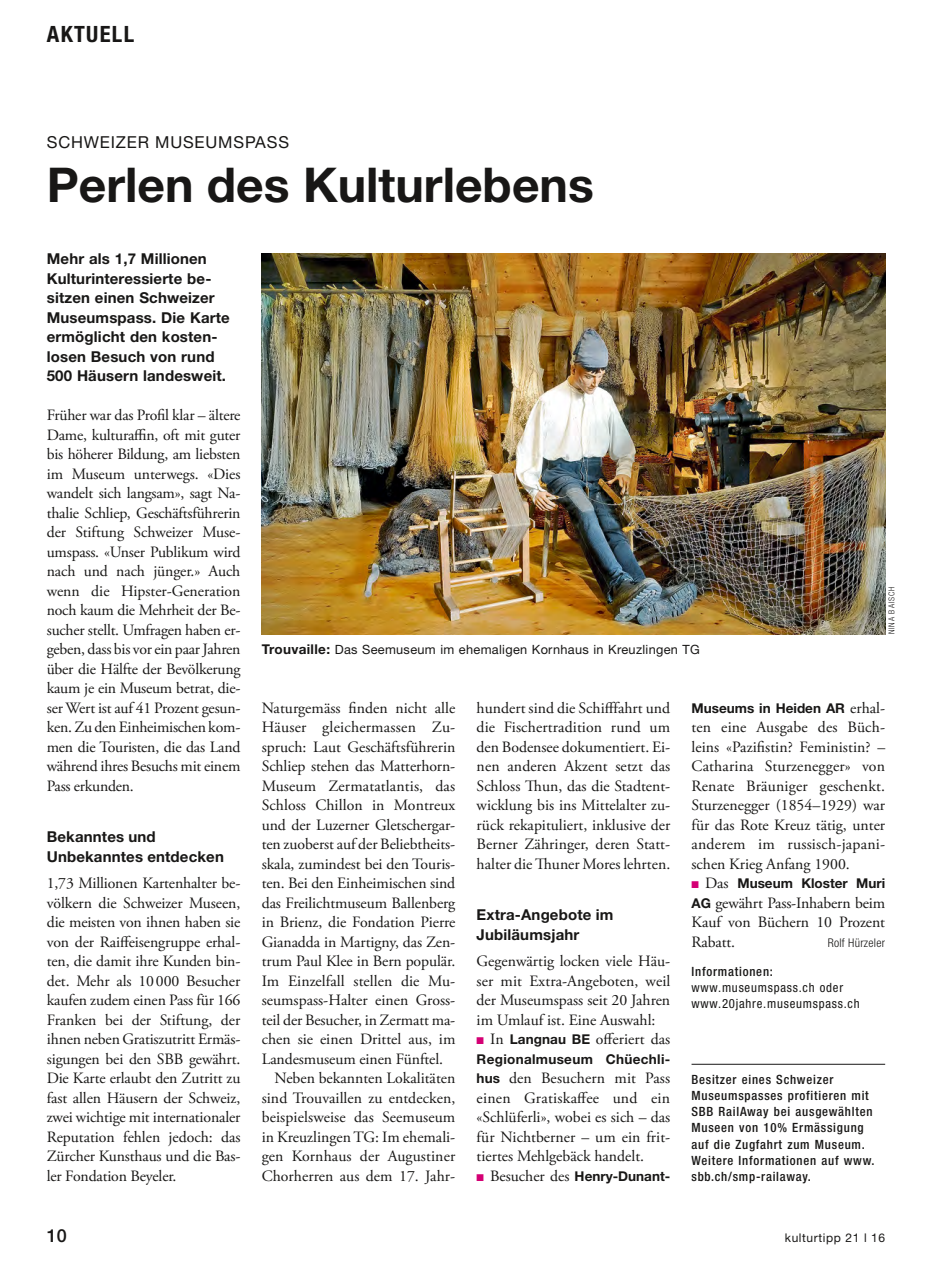
<style>
.page{position:relative;width:932px;height:1263px;background:#fff}
.page>*{position:absolute;margin:0;border:0;box-sizing:border-box;transform-origin:0 0}
._200_KU_Titel_Artike{font:700 48px "Helvetica Neue LT Std";color:#181716}
._010_KU_Rubriktitel{font:700 condensed 22.5px "Helvetica Neue LT Std";letter-spacing:.06em;color:#181716}
._001_KU_Pagina{font:500 18px "Helvetica Neue LT Std";color:#181716}
._020_KU_Dachzeile_Ar{font:16.5px "Helvetica Neue LT Std";letter-spacing:.05em;color:#181716}
._050_KU_Lauftext_10{font:15.75px/19.5px "Adobe Garamond Pro";color:#181716;text-align:justify}
._052_KU_Lauftext_Ein{font:15.75px/19.5px "Adobe Garamond Pro";letter-spacing:.005em;color:#181716;text-align:justify}
._040_KU_Vorspann_1-s{font:700 15px/19.5px "Helvetica Neue LT Std";letter-spacing:.01em;color:#181716}
._250_KU_Zwischentite{font:700 15px/19.5px "Helvetica Neue LT Std";letter-spacing:.01em;color:#181716}
.t1{font:700 13.5px "Helvetica Neue LT Std";color:#181716}
.t2{font:700 13.5px "Helvetica Neue LT Std";letter-spacing:.025em;color:#181716}
._065_Ku_Kasten_Zwiti{font:500 condensed 12.75px/16px "Helvetica Neue LT Std";letter-spacing:.06em;color:#181716}
._070_KU_Bilduntersch{font:12.75px "Helvetica Neue LT Std";letter-spacing:.025em;color:#181716}
._066_KU_Kasten_Text{font:condensed 12.75px "Helvetica Neue LT Std";letter-spacing:.06em;color:#181716}
._002_KU_Fusszeile{font:12px "Helvetica Neue LT Std";letter-spacing:.05em;color:#181716}
.t3{font:300 condensed 12px "Helvetica Neue LT Std";letter-spacing:.025em;color:#181716}
._071_KU_Fotobyline_5{font:300 condensed 8.25px "Helvetica Neue LT Std";letter-spacing:.115em;color:#181716}
.s1{font-weight:700;font-size:13.5px}
.s2{font-family:"Zipp Dummbazz";font-size:9.75px;color:#d40074}
.s3{font-family:"Helvetica Neue LT Std";font-weight:700;font-size:13.5px}
.s4{font-family:"Zipp Dummbazz";font-weight:400;font-size:9.75px;color:#d40074}
.s5{font-family:"Adobe Garamond Pro";font-weight:400;font-size:15.75px}
</style>
<div class="page">
<img style="left:261px;top:253px;width:623px;height:382px">
<hr style="left:691px;top:1064px;width:193px;height:1px;background:#181716">
<p class="_010_KU_Rubriktitel" style="left:47px;top:20px;width:89px">AKTUELL</p>
<p class="_020_KU_Dachzeile_Ar" style="left:47px;top:132px;width:244px">SCHWEIZER MUSEUMSPASS</p>
<p class="_200_KU_Titel_Artike" style="left:47px;top:155px;width:548px">Perlen des Kulturlebens</p>
<p class="_040_KU_Vorspann_1-s" style="left:47px;top:249px;width:184px">Mehr als 1,7 Millionen<br>Kulturinteressierte be&shy;sitzen einen Schweizer<br>Museumspass. Die Karte ermöglicht den kosten&shy;losen Besuch von rund<br>500 Häusern landesweit.</p>
<p class="_050_KU_Lauftext_10" style="left:47px;top:406px;width:195px">Früher war das Profil klar – ältere Dame, kulturaffin, oft mit guter bis höherer Bildung, am liebsten im Museum unterwegs. «Dies wandelt sich langsam», sagt Na&shy;thalie Schliep, Geschäftsführerin der Stiftung Schweizer Muse&shy;umspass. «Unser Publikum wird nach und nach jünger.» Auch wenn die Hipster-Generation noch kaum die Mehrheit der Be&shy;sucher stellt. Umfragen haben er&shy;geben, dass bis vor ein paar Jahren über die Hälfte der Bevölkerung kaum je ein Museum betrat, die&shy;ser Wert ist auf 41 Prozent gesun&shy;ken. Zu den Einheimischen kom&shy;men die Touristen, die das Land während ihres Besuchs mit einem Pass erkunden.</p>
<p class="_250_KU_Zwischentite" style="left:47px;top:827px;width:178px">Bekanntes und<br>Unbekanntes entdecken</p>
<p class="_050_KU_Lauftext_10" style="left:47px;top:874px;width:195px">1,73 Millionen Kartenhalter be&shy;völkern die Schweizer Museen, die meisten von ihnen haben sie von der Raiffeisengruppe erhal&shy;ten, die damit ihre Kunden bin&shy;det. Mehr als 10000 Besucher kaufen zudem einen Pass für 166<br>Franken bei der Stiftung, der ihnen neben Gratiszutritt Ermäs&shy;sigungen bei den SBB gewährt.<br>Die Karte erlaubt den Zutritt zu fast allen Häusern der Schweiz, zwei wichtige mit internationaler Reputation fehlen jedoch: das Zürcher Kunsthaus und die Bas&shy;ler Fondation Beyeler.</p>
<p class="_070_KU_Bilduntersch" style="left:261px;top:642px;width:439px"><span class="s1">Trouvaille:</span> Das Seemuseum im ehemaligen Kornhaus in Kreuzlingen TG</p>
<p class="_071_KU_Fotobyline_5" style="left:886px;top:634px;width:49px;rotate:-90deg">NINA BAISCH</p>
<p class="_050_KU_Lauftext_10" style="left:261px;top:698px;width:195px">Naturgemäss finden nicht alle Häuser gleichermassen Zu&shy;spruch: Laut Geschäftsführerin Schliep stehen das Matterhorn-Museum Zermatatlantis, das Schloss Chillon in Montreux und der Luzerner Gletschergar&shy;ten zuoberst auf der Beliebtheits&shy;skala, zumindest bei den Touris&shy;ten. Bei den Einheimischen sind das Freilichtmuseum Ballenberg in Brienz, die Fondation Pierre Gianadda in Martigny, das Zen&shy;trum Paul Klee in Bern populär.<br>Im Einzelfall stellen die Mu&shy;seumspass-Halter einen Gross&shy;teil der Besucher, in Zermatt ma&shy;chen sie einen Drittel aus, im Landesmuseum einen Fünftel.</p>
<p class="_052_KU_Lauftext_Ein" style="left:261px;top:1069px;width:195px;text-indent:13px">Neben bekannten Lokalitäten sind Trouvaillen zu entdecken, beispielsweise das Seemuseum in Kreuzlingen TG: Im ehemali&shy;gen Kornhaus der Augustiner Chorherren aus dem 17. Jahr-</p>
<p class="_052_KU_Lauftext_Ein" style="left:476px;top:698px;width:195px">hundert sind die Schifffahrt und die Fischertradition rund um den Bodensee dokumentiert. Ei&shy;nen anderen Akzent setzt das Schloss Thun, das die Stadtent&shy;wicklung bis ins Mittelalter zu&shy;rück rekapituliert, inklusive der Berner Zähringer, deren Statt&shy;halter die Thuner Mores lehrten.</p>
<p class="_250_KU_Zwischentite" style="left:476px;top:905px;width:138px">Extra-Angebote im<br>Jubiläumsjahr</p>
<p class="_050_KU_Lauftext_10" style="left:476px;top:952px;width:195px">Gegenwärtig locken viele Häu&shy;ser mit Extra-Angeboten, weil der Museumspass seit 20 Jahren im Umlauf ist. Eine Auswahl:</p>
<p class="_050_KU_Lauftext_10" style="left:476px;top:1030px;width:195px"><span class="s2">N</span> In <span class="s3">Langnau BE</span> offeriert das</p>
<p class="t2" style="left:476px;top:1050px;width:192px">Regionalmuseum Chüechli--</p>
<p class="_050_KU_Lauftext_10" style="left:476px;top:1069px;width:195px"><span class="s3">hus</span> den Besuchern mit Pass einen Gratiskaffee und ein «Schlüferli», wobei es sich – das für Nichtberner – um ein frit&shy;tiertes Mehlgebäck handelt.</p>
<p class="t1" style="left:476px;top:1167px;width:194px"><span class="s4">N</span> <span class="s5">Besucher des</span> Henry-Dunant-</p>
<p class="t1" style="left:691px;top:699px;width:195px">Museums in Heiden AR <span class="s5">erhal-</span></p>
<p class="_050_KU_Lauftext_10" style="left:691px;top:718px;width:195px;text-align:left">ten eine Ausgabe des Büch-- leins «Pazifistin? Feministin? –<br>Catharina Sturzenegger» von<br>Renate Bräuniger geschenkt.<br>Sturzenegger (1854–1929) war für das Rote Kreuz tätig, unter anderem im russisch-japani&shy;schen Krieg Anfang 1900.</p>
<p class="t1" style="left:691px;top:875px;width:195px"><span class="s4">N</span> <span class="s5">Das</span> Museum Kloster Muri</p>
<p class="_050_KU_Lauftext_10" style="left:691px;top:893px;width:195px"><span class="s3">AG</span> gewährt Pass-Inhabern beim Kauf von Büchern 10 Prozent Rabatt.</p>
<p class="t3" style="left:827px;top:935px;width:59px">Rolf Hürzeler</p>
<p class="_065_Ku_Kasten_Zwiti" style="left:691px;top:963px;width:83px">Informationen:</p>
<p class="_066_KU_Kasten_Text" style="left:691px;top:980px;width:153px">www.museumspass.ch oder</p>
<p class="_066_KU_Kasten_Text" style="left:691px;top:996px;width:169px">www.20jahre.museumspass.ch</p>
<p class="_065_Ku_Kasten_Zwiti" style="left:691px;top:1071px;width:184px">Besitzer eines Schweizer<br>Museumspasses profitieren mit<br>SBB RailAway bei ausgewählten<br>Museen von 10% Ermässigung auf die Zugfahrt zum Museum.<br>Weitere Informationen auf www. sbb.ch/smp-railaway.</p>
<p class="_001_KU_Pagina" style="left:47px;top:1224px;width:22px">10</p>
<p class="_002_KU_Fusszeile" style="left:784px;top:1230px;width:102px">kulturtipp 21 l 16</p>
</div>
